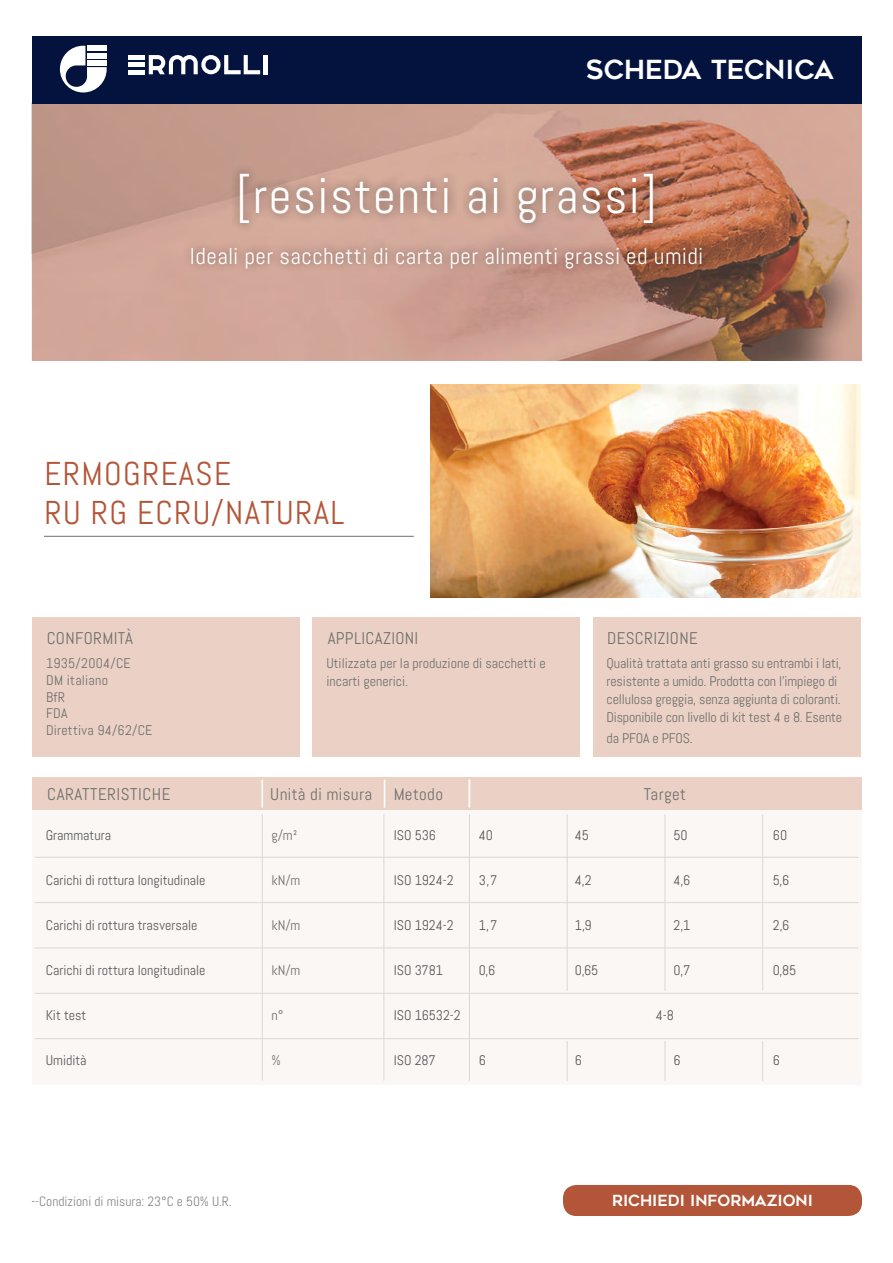
<style>
.page{position:relative;width:893px;height:1263px;background:#fff}
.page>*{position:absolute;margin:0;border:0;box-sizing:border-box;transform-origin:0 0}
.t1{font:49.95px "Abel";letter-spacing:.03em;color:#fff}
.t2{font:33px/39.6px "Abel Pro";letter-spacing:.04em;color:#b25538}
.t3{font:26.1px "Geometos";color:#fff}
.t4{font:22.95px "Abel Pro";letter-spacing:.02em;color:#fff}
.t5{font:16.95px "Abel Pro";letter-spacing:.02em;color:#6f706e}
.t6{font:15.3px "Geometos";color:#fff}
.t7{font:13.95px/18px "Abel";letter-spacing:-.01em;color:#6f706e}
.t8{font:13.95px "Abel";color:#58595b}
.t9{font:13.95px/16.6px "Abel";letter-spacing:.02em;color:#6f706e}
.t10{font:13.5px "Abel";color:#868785}
</style>
<div class="page">
<svg style="left:32px;top:104px;width:829px;height:257px;background:#c29382"></svg>
<div style="left:32px;top:36px;width:829px;height:68px;background:#04133e"></div>
<svg style="left:60px;top:46px;width:47px;height:46px"></svg>
<svg style="left:149px;top:55px;width:111px;height:19px"></svg>
<hr style="left:264px;top:55px;width:4px;height:19px;background:#fff">
<hr style="left:128px;top:55px;width:16px;height:4px;background:#fff">
<hr style="left:128px;top:70px;width:16px;height:4px;background:#fff">
<hr style="left:128px;top:63px;width:16px;height:4px;background:#fff">
<div style="left:593px;top:618px;width:268px;height:139px;background:#ebd1c5"></div>
<div style="left:313px;top:618px;width:267px;height:139px;background:#ebd1c5"></div>
<div style="left:32px;top:618px;width:268px;height:139px;background:#ebd1c5"></div>
<hr style="left:44px;top:536px;width:370px;height:1px;background:#6f706e">
<div style="left:181px;top:238px;width:531px;height:41px;background:#000;opacity:.5"></div>
<div style="left:230px;top:163px;width:434px;height:70px;background:#000;opacity:.5"></div>
<img style="left:431px;top:385px;width:429px;height:212px">
<div style="left:32px;top:777px;width:829px;height:307px;background:#fbf7f4"></div>
<hr style="left:35px;top:1038px;width:823px;height:1px;background:#d9d9d8">
<div style="left:32px;top:777px;width:829px;height:33px;background:#ebd1c5"></div>
<hr style="left:35px;top:857px;width:823px;height:1px;background:#d9d9d8">
<hr style="left:35px;top:902px;width:823px;height:1px;background:#d9d9d8">
<hr style="left:35px;top:947px;width:823px;height:1px;background:#d9d9d8">
<hr style="left:35px;top:993px;width:823px;height:1px;background:#d9d9d8">
<svg style="left:384px;top:780px;width:1px;height:28px"></svg>
<svg style="left:469px;top:780px;width:1px;height:27px"></svg>
<hr style="left:469px;top:1041px;width:1px;height:40px;background:#d9d9d8">
<hr style="left:469px;top:814px;width:1px;height:231px;background:#d9d9d8">
<hr style="left:567px;top:1041px;width:1px;height:40px;background:#d9d9d8">
<hr style="left:567px;top:814px;width:1px;height:177px;background:#d9d9d8">
<hr style="left:665px;top:1041px;width:1px;height:40px;background:#d9d9d8">
<hr style="left:665px;top:814px;width:1px;height:177px;background:#d9d9d8">
<hr style="left:762px;top:1041px;width:1px;height:40px;background:#d9d9d8">
<hr style="left:762px;top:814px;width:1px;height:177px;background:#d9d9d8">
<hr style="left:261px;top:780px;width:2px;height:28px;background:#fff">
<hr style="left:262px;top:814px;width:1px;height:266px;background:#d9d9d8">
<hr style="left:383px;top:814px;width:1px;height:266px;background:#d9d9d8">
<div style="left:563px;top:1185px;width:299px;height:31px;background:#b25538;border-radius:13px"></div>
<h3 class="t3" style="left:586px;top:55px;width:250px">SCHEDA TECNICA</h3>
<h1 class="t1" style="left:236px;top:164px;width:422px">[resistenti ai grassi]</h1>
<h3 class="t4" style="left:190px;top:241px;width:515px">Ideali per sacchetti di carta per alimenti grassi ed umidi</h3>
<h2 class="t2" style="left:45px;top:454px;width:301px">ERMOGREASE<br>RU RG ECRU/NATURAL</h2>
<p class="t5" style="left:47px;top:627px;width:88px">CONFORMITà</p>
<p class="t9" style="left:46px;top:655px;width:108px">1935/2004/CE<br>DM italiano<br>BfR<br>FDA<br>Direttiva 94/62/CE</p>
<p class="t5" style="left:328px;top:627px;width:92px">APPLICAZIONI</p>
<p class="t7" style="left:326px;top:654px;width:221px">Utilizzata per la produzione di sacchetti e incarti generici.</p>
<p class="t5" style="left:607px;top:627px;width:92px">DESCRIZIONE</p>
<p class="t7" style="left:607px;top:654px;width:237px">Qualità trattata anti grasso su entrambi i lati, resistente a umido. Prodotta con l'impiego di cellulosa greggia, senza aggiunta di coloranti.<br>Disponibile con livello di kit test 4 e 8. Esente</p>
<p class="t7" style="left:607px;top:729px;width:88px">da PFOA e PFOS.</p>
<p class="t5" style="left:47px;top:783px;width:125px">CARATTERISTICHE</p>
<p class="t8" style="left:46px;top:826px;width:67px">Grammatura</p>
<p class="t8" style="left:46px;top:871px;width:161px">Carichi di rottura longitudinale</p>
<p class="t8" style="left:46px;top:916px;width:153px">Carichi di rottura trasversale</p>
<p class="t8" style="left:46px;top:961px;width:161px">Carichi di rottura longitudinale</p>
<p class="t8" style="left:46px;top:1006px;width:42px">Kit test</p>
<p class="t8" style="left:46px;top:1051px;width:42px">Umidità</p>
<p class="t5" style="left:270px;top:783px;width:103px">Unità di misura</p>
<p class="t5" style="left:644px;top:783px;width:44px">Target</p>
<p class="t7" style="left:271px;top:826px;width:27px">g/m²</p>
<p class="t7" style="left:271px;top:871px;width:30px">kN/m</p>
<p class="t7" style="left:271px;top:916px;width:30px">kN/m</p>
<p class="t7" style="left:271px;top:961px;width:30px">kN/m</p>
<p class="t7" style="left:271px;top:1006px;width:14px">n°</p>
<p class="t7" style="left:271px;top:1051px;width:11px">%</p>
<p class="t5" style="left:394px;top:783px;width:51px">Metodo</p>
<p class="t8" style="left:394px;top:826px;width:44px">ISO 536</p>
<p class="t8" style="left:394px;top:871px;width:61px">ISO 1924-2</p>
<p class="t8" style="left:394px;top:916px;width:61px">ISO 1924-2</p>
<p class="t8" style="left:394px;top:961px;width:51px">ISO 3781</p>
<p class="t8" style="left:394px;top:1006px;width:69px">ISO 16532-2</p>
<p class="t8" style="left:394px;top:1051px;width:43px">ISO 287</p>
<p class="t8" style="left:479px;top:826px;width:16px">40</p>
<p class="t8" style="left:479px;top:871px;width:20px">3,7</p>
<p class="t8" style="left:479px;top:916px;width:20px">1,7</p>
<p class="t8" style="left:479px;top:961px;width:18px">0,6</p>
<p class="t8" style="left:674px;top:826px;width:16px">50</p>
<p class="t8" style="left:674px;top:871px;width:18px">4,6</p>
<p class="t8" style="left:674px;top:916px;width:18px">2,1</p>
<p class="t8" style="left:674px;top:961px;width:18px">0,7</p>
<p class="t8" style="left:575px;top:826px;width:16px">45</p>
<p class="t8" style="left:575px;top:871px;width:18px">4,2</p>
<p class="t8" style="left:575px;top:916px;width:18px">1,9</p>
<p class="t8" style="left:575px;top:961px;width:25px">0,65</p>
<p class="t8" style="left:656px;top:1006px;width:20px">4-8</p>
<p class="t8" style="left:479px;top:1051px;width:9px">6</p>
<p class="t8" style="left:575px;top:1051px;width:9px">6</p>
<p class="t8" style="left:674px;top:1051px;width:9px">6</p>
<p class="t8" style="left:773px;top:826px;width:16px">60</p>
<p class="t8" style="left:773px;top:871px;width:18px">5,6</p>
<p class="t8" style="left:773px;top:916px;width:18px">2,6</p>
<p class="t8" style="left:773px;top:961px;width:25px">0,85</p>
<p class="t8" style="left:773px;top:1051px;width:9px">6</p>
<p class="t10" style="left:31px;top:1193px;width:202px">--Condizioni di misura: 23°C e 50% U.R.</p>
<p class="t6" style="left:612px;top:1191px;width:202px">RICHIEDI INFORMAZIONI</p>
</div>
